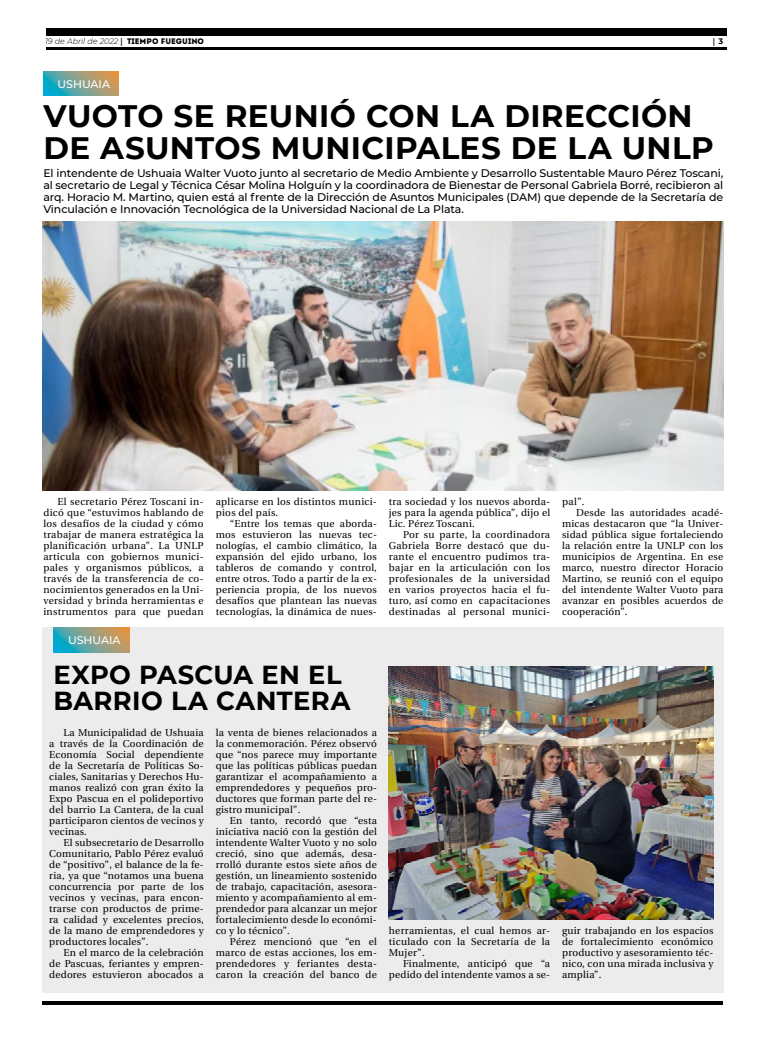
<style>
.page{position:relative;width:780px;height:1049px;background:#fff}
.page>*{position:absolute;margin:0;border:0;box-sizing:border-box;transform-origin:0 0}
.t1{font:700 31px/32px "Montserrat";letter-spacing:.01em;color:#000}
.t2{font:700 26px/26px "Montserrat";letter-spacing:.015em;color:#000}
.t3{font:500 11px/12px "Montserrat";letter-spacing:-.01em;color:#000;text-align:justify}
.t4{font:500 11px "Montserrat";color:#fff}
.t5{font:10px/11px "Utopia";letter-spacing:.02em;color:#000;text-align:justify}
.t6{font:italic 300 8px "Montserrat";color:#000}
.t7{font:700 8px "Utopia";color:#000}
.s1{font-family:"Utopia";font-weight:700;font-style:normal}
.s2{font-family:"Intro";font-weight:400;font-style:normal}
.s3{font-family:"Montserrat"}
</style>
<div class="page">
<hr style="left:46px;top:48px;width:680px;height:2px;background:#000">
<div style="left:46px;top:28px;width:680px;height:7px;background:#000"></div>
<hr style="left:43px;top:1001px;width:680px;height:4px;background:#000">
<svg style="left:43px;top:72px;width:76px;height:24px;background:#79a190"></svg>
<div style="left:43px;top:627px;width:680px;height:365px;background:#ececed"></div>
<svg style="left:54px;top:628px;width:75px;height:24px;background:#7aa18f"></svg>
<img style="left:389px;top:666px;width:324px;height:254px">
<img style="left:43px;top:221px;width:680px;height:269px">
<p class="t6" style="left:45px;top:36px;width:160px">19 de Abril de 2022 <span class="s1">|</span> <span class="s2">TIEMPO FUEGUINO</span></p>
<p class="t7" style="left:712px;top:37px;width:12px">| <span class="s3">3</span></p>
<p class="t4" style="left:58px;top:76px;width:54px">USHUAIA</p>
<h1 class="t1" style="left:43px;top:99px;width:671px">VUOTO SE REUNIÓ CON LA DIRECCIÓN<br>DE ASUNTOS MUNICIPALES DE LA UNLP</h1>
<p class="t3" style="left:43px;top:167px;width:681px">El intendente de Ushuaia Walter Vuoto junto al secretario de Medio Ambiente y Desarrollo Sustentable Mauro Pérez Toscani, al secretario de Legal y Técnica César Molina Holguín y la coordinadora de Bienestar de Personal Gabriela Borré, recibieron al arq. Horacio M. Martino, quien está al frente de la Dirección de Asuntos Municipales (DAM) que depende de la Secretaría de Vinculación e Innovación Tecnológica de la Universidad Nacional de La Plata.</p>
<p class="t5" style="left:43px;top:496px;width:162px;text-indent:14px">El secretario Pérez Toscani in&shy;dicó que “estuvimos hablando de los desafíos de la ciudad y cómo trabajar de manera estratégica la planificación urbana”. La UNLP articula con gobiernos munici&shy;pales y organismos públicos, a través de la transferencia de co&shy;nocimientos generados en la Uni&shy;versidad y brinda herramientas e instrumentos para que puedan</p>
<p class="t4" style="left:68px;top:633px;width:54px">USHUAIA</p>
<p class="t5" style="left:216px;top:496px;width:163px">aplicarse en los distintos munici&shy;pios del país.</p>
<p class="t5" style="left:216px;top:518px;width:163px;text-indent:14px">“Entre los temas que aborda&shy;mos estuvieron las nuevas tec&shy;nologías, el cambio climático, la expansión del ejido urbano, los tableros de comando y control, entre otros. Todo a partir de la ex&shy;periencia propia, de los nuevos desafíos que plantean las nuevas tecnologías, la dinámica de nues-</p>
<h2 class="t2" style="left:53px;top:661px;width:299px">EXPO PASCUA EN EL<br>BARRIO LA CANTERA</h2>
<p class="t5" style="left:49px;top:727px;width:156px;text-indent:14px">La Municipalidad de Ushuaia a través de la Coordinación de Economía Social dependiente de la Secretaría de Políticas So&shy;ciales, Sanitarias y Derechos Hu&shy;manos realizó con gran éxito la Expo Pascua en el polideportivo del barrio La Cantera, de la cual participaron cientos de vecinos y vecinas.</p>
<p class="t5" style="left:49px;top:837px;width:156px;text-indent:14px">El subsecretario de Desarrollo Comunitario, Pablo Pérez evaluó de “positivo”, el balance de la fe&shy;ria, ya que “notamos una buena concurrencia por parte de los vecinos y vecinas, para encon&shy;trarse con productos de prime&shy;ra calidad y excelentes precios, de la mano de emprendedores y productores locales”.</p>
<p class="t5" style="left:49px;top:947px;width:156px;text-indent:14px">En el marco de la celebración de Pascuas, feriantes y empren&shy;dedores estuvieron abocados a</p>
<p class="t5" style="left:216px;top:727px;width:163px">la venta de bienes relacionados a la conmemoración. Pérez observó que “nos parece muy importante que las políticas públicas puedan garantizar el acompañamiento a emprendedores y pequeños pro&shy;ductores que forman parte del re&shy;gistro municipal”.</p>
<p class="t5" style="left:216px;top:815px;width:163px;text-indent:14px">En tanto, recordó que “esta iniciativa nació con la gestión del intendente Walter Vuoto y no solo creció, sino que además, desa&shy;rrolló durante estos siete años de gestión, un lineamiento sostenido de trabajo, capacitación, asesora&shy;miento y acompañamiento al em&shy;prendedor para alcanzar un mejor fortalecimiento desde lo económi&shy;co y lo técnico”.</p>
<p class="t5" style="left:216px;top:936px;width:163px;text-indent:14px">Pérez mencionó que “en el marco de estas acciones, los em&shy;prendedores y feriantes desta&shy;caron la creación del banco de</p>
<p class="t5" style="left:389px;top:496px;width:163px">tra sociedad y los nuevos aborda&shy;jes para la agenda pública”, dijo el Lic. Pérez Toscani.</p>
<p class="t5" style="left:389px;top:529px;width:163px;text-indent:14px">Por su parte, la coordinadora Gabriela Borre destacó que du&shy;rante el encuentro pudimos tra&shy;bajar en la articulación con los profesionales de la universidad en varios proyectos hacia el fu&shy;turo, así como en capacitaciones destinadas al personal munici-</p>
<p class="t5" style="left:389px;top:925px;width:163px">herramientas, el cual hemos ar&shy;ticulado con la Secretaría de la Mujer”.</p>
<p class="t5" style="left:389px;top:958px;width:163px;text-align:right">Finalmente, anticipó que “a pedido del intendente vamos a se-</p>
<p class="t5" style="left:562px;top:496px;width:24px">pal”.</p>
<p class="t5" style="left:576px;top:507px;width:148px">Desde las autoridades acadé-</p>
<p class="t5" style="left:562px;top:518px;width:163px">micas destacaron que “la Univer-</p>
<p class="t5" style="left:562px;top:529px;width:163px">sidad pública sigue fortaleciendo</p>
<p class="t5" style="left:562px;top:540px;width:163px">la relación entre la UNLP con los</p>
<p class="t5" style="left:562px;top:551px;width:163px">municipios de Argentina. En ese</p>
<p class="t5" style="left:562px;top:562px;width:163px">marco, nuestro director Horacio</p>
<p class="t5" style="left:562px;top:573px;width:163px">Martino, se reunió con el equipo</p>
<p class="t5" style="left:562px;top:584px;width:163px">del intendente Walter Vuoto para</p>
<p class="t5" style="left:562px;top:595px;width:163px">avanzar en posibles acuerdos de</p>
<p class="t5" style="left:562px;top:606px;width:67px">cooperación”.</p>
<p class="t5" style="left:562px;top:925px;width:153px">guir trabajando en los espacios de fortalecimiento económico productivo y asesoramiento téc&shy;nico, con una mirada inclusiva y amplia”.</p>
</div>
